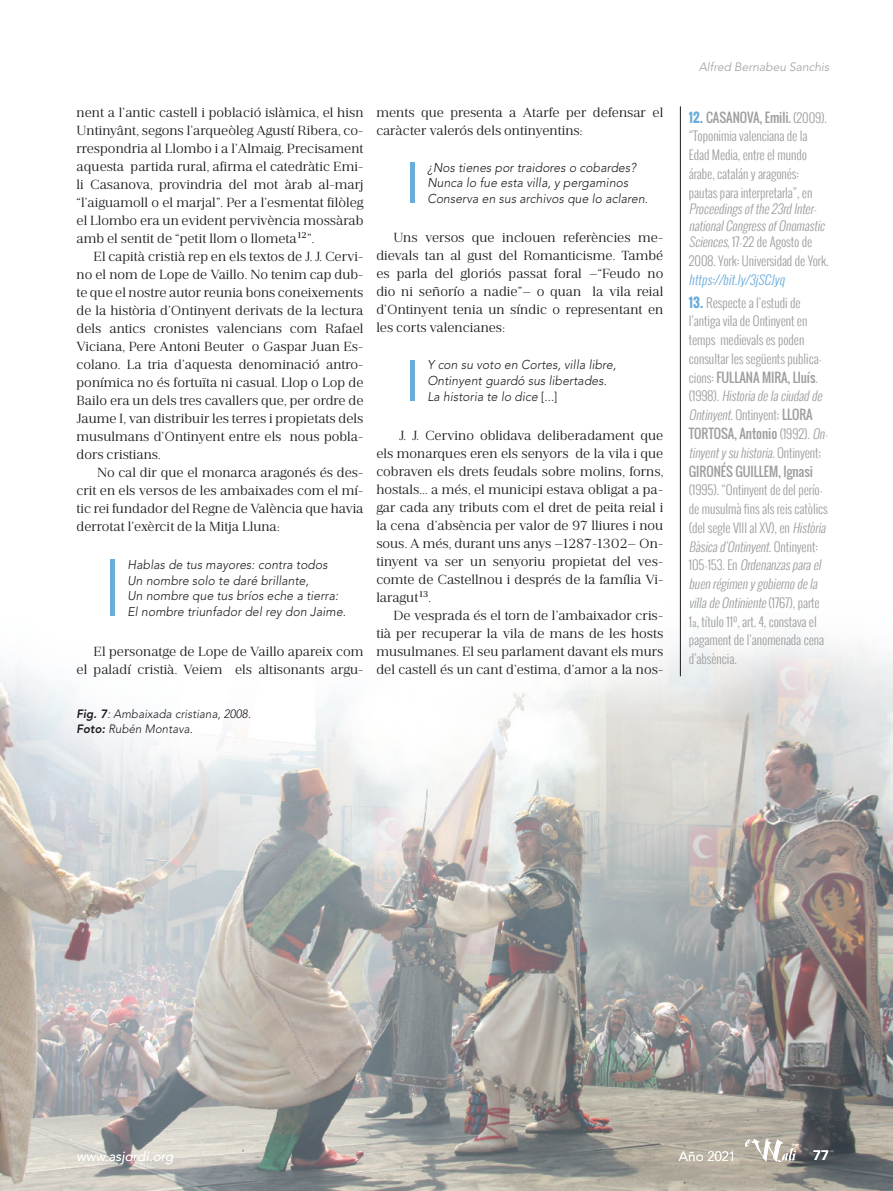
<style>
.page{position:relative;width:893px;height:1191px;background:#fff}
.page>*{position:absolute;margin:0;border:0;box-sizing:border-box;transform-origin:0 0}
.t1{font:13.5px/18px "Jules Text";color:#1a171c;text-align:justify}
.t2{font:italic 300 13.5px "Avenir LT Std";letter-spacing:.01em;color:#fff}
.t3{font:300 13.5px "Avenir LT Std";letter-spacing:.01em;color:#fff}
.t4{font:800 13.5px "Avenir LT Std";color:#fff}
.t5{font:300 12.75px/18.8px "Oswald";letter-spacing:-.005em;color:#9d9ea0}
.Citas{font:italic 300 12.75px "Avenir LT Std";letter-spacing:.01em;color:#1a171c;scale:.95 1}
.t6{font:italic 300 12.75px/16.5px "Oswald";color:#9d9ea0}
.t7{font:italic 300 12.75px "Oswald";color:#6aacda}
.t8{font:italic 300 12px "Avenir LT Std";letter-spacing:.01em;color:#1a171c;scale:.95 1}
.t9{font:italic 300 12px "Avenir LT Std";color:#9d9ea0}
.s1{font-weight:800}
.s2{font-style:normal}
.s3{font-weight:700;color:#6aacda}
.s4{font-weight:400}
.s5{font-style:italic}
</style>
<div class="page">
<img style="left:0;top:106px;width:893px;height:1085px">
<div style="left:410px;top:162px;width:5px;height:40px;background:#6aacda"></div>
<div style="left:410px;top:360px;width:5px;height:41px;background:#6aacda"></div>
<hr style="left:111px;top:560px;width:4px;height:56px;background:#6aacda">
<hr style="left:680px;top:106px;width:1px;height:570px;background:#1a171c">
<svg style="left:745px;top:1138px;width:51px;height:24px"></svg>
<p class="t1" style="left:77px;top:103px;width:289px">nent a l’antic castell i població islàmica, el hisn Untinyânt, segons l’arqueòleg Agustí Ribera, co&shy;rrespondria al Llombo i a l’Almaig. Precisament aquesta partida rural, afirma el catedràtic Emi&shy;li Casanova, provindria del mot àrab al-marj “l’aiguamoll o el marjal”. Per a l’esmentat filòleg el Llombo era un evident pervivència mossàrab amb el sentit de “petit llom o llometa<sup>12</sup>”.</p>
<p class="t1" style="left:77px;top:247px;width:289px;text-indent:17px">El capità cristià rep en els textos de J. J. Cervi&shy;no el nom de Lope de Vaillo. No tenim cap dub&shy;te que el nostre autor reunia bons coneixements de la història d’Ontinyent derivats de la lectura dels antics cronistes valencians com Rafael Viciana, Pere Antoni Beuter o Gaspar Juan Es&shy;colano. La tria d’aquesta denominació antro&shy;ponímica no és fortuïta ni casual. Llop o Lop de Bailo era un dels tres cavallers que, per ordre de Jaume I, van distribuir les terres i propietats dels musulmans d’Ontinyent entre els nous pobla&shy;dors cristians.</p>
<p class="t1" style="left:77px;top:463px;width:289px;text-indent:21px">No cal dir que el monarca aragonés és des&shy;crit en els versos de les ambaixades com el mí&shy;tic rei fundador del Regne de València que havia derrotat l’exèrcit de la Mitja Lluna:</p>
<p class="Citas" style="left:128px;top:557px;width:212px">Hablas de tus mayores: contra todos</p>
<p class="Citas" style="left:128px;top:573px;width:192px">Un nombre solo te daré brillante,</p>
<p class="Citas" style="left:128px;top:588px;width:223px">Un nombre que tus bríos eche a tierra:</p>
<p class="Citas" style="left:128px;top:604px;width:231px">El nombre triunfador del rey don Jaime.</p>
<p class="t1" style="left:77px;top:642px;width:289px;text-align:right">El personatge de Lope de Vaillo apareix com<br>el paladí cristià. Veiem els altisonants argu-</p>
<p class="t8" style="left:77px;top:707px;width:185px"><span class="s1">Fig. 7</span>: Ambaixada cristiana, 2008.</p>
<p class="t8" style="left:77px;top:721px;width:124px"><span class="s1">Foto:</span> Rubén Montava.</p>
<p class="t1" style="left:376px;top:103px;width:288px">ments que presenta a Atarfe per defensar el caràcter valerós dels ontinyentins:</p>
<p class="Citas" style="left:427px;top:160px;width:221px">¿Nos tienes por traidores o cobardes?</p>
<p class="Citas" style="left:427px;top:175px;width:213px">Nunca lo fue esta villa, y pergaminos</p>
<p class="Citas" style="left:427px;top:191px;width:234px">Conserva en sus archivos que lo aclaren.</p>
<p class="t1" style="left:376px;top:229px;width:289px;text-indent:17px">Uns versos que inclouen referències me&shy;dievals tan al gust del Romanticisme. També es parla del gloriós passat foral —“Feudo no dio ni señorío a nadie”— o quan la vila reial d’Ontinyent tenia un síndic o representant en les corts valencianes:</p>
<p class="Citas" style="left:427px;top:357px;width:200px">Y con su voto en Cortes, villa libre,</p>
<p class="Citas" style="left:427px;top:373px;width:190px">Ontinyent guardó sus libertades.</p>
<p class="Citas" style="left:427px;top:389px;width:138px">La historia te lo dice <span class="s2">[...]</span></p>
<p class="t1" style="left:376px;top:426px;width:289px;text-indent:23px">J. J. Cervino oblidava deliberadament que els monarques eren els senyors de la vila i que cobraven els drets feudals sobre molins, forns, hostals... a més, el municipi estava obligat a pa&shy;gar cada any tributs com el dret de peita reial i la cena d’absència per valor de 97 lliures i nou sous. A més, durant uns anys —1287-1302— On&shy;tinyent va ser un senyoriu propietat del ves&shy;comte de Castellnou i després de la família Vi&shy;laragut <sup>13</sup>.</p>
<p class="t1" style="left:376px;top:606px;width:289px;text-indent:17px">De vesprada és el torn de l’ambaixador cris&shy;tià per recuperar la vila de mans de les hosts musulmanes. El seu parlament davant els murs del castell és un cant d’estima, d’amor a la nos-</p>
<p class="t9" style="left:699px;top:60px;width:132px">Alfred Bernabeu Sanchis</p>
<p class="t5" style="left:689px;top:108px;width:140px"><span class="s3">12.</span> <span class="s4">CASANOVA, Emili.</span> (2009). “Toponimia valenciana de la<br>Edad Media, entre el mundo árabe, catalán y aragonés: pautas para interpretarla”, en</p>
<p class="t6" style="left:689px;top:200px;width:141px">Proceedingsofthe23rdInter&shy;nationalCongressofOnomastic<br>Sciences<span class="s2">, 17-22 de Agosto de</span></p>
<p class="t5" style="left:689px;top:251px;width:141px">2008. York: Universidad de York.</p>
<p class="t7" style="left:689px;top:270px;width:100px">https://bit.ly/3j SCJyq</p>
<p class="t5" style="left:689px;top:293px;width:144px"><span class="s3">13.</span> Respecte a l’estudi de l’antiga vila de Ontinyent en temps medievals es poden consultar les següents publica&shy;cions: <span class="s4">FULLANA MIRA, Lluís</span>.<br>( 1 9 9 8 ) . <span class="s5">Historiadelaciudadde<br>Ontinyent</span>. Ontinyent; <span class="s4">LLORA<br>TORTOSA, Antonio</span> (1992). <span class="s5">On&shy;tinyentysuhistoria</span>. O n t i n y e n t ;<br><span class="s4">GIRONÉS GUILLEM, Ignasi </span>(1995). “Ontinyent de del perío&shy;de musulmà fins als reis catòlics (del segle VIII al XV), en <span class="s5">Història<br>Bàsicad’Ontinyent</span>. O n t i n y e n t :<br>1 0 5 - 1 5 3 . E n <span class="s5">Ordenanzasparael buenrégimenygobiernodela villadeOntiniente</span>(1 7 6 7 ) , p a rt e<br>1ª, título 11º, art. 4, constava el pagament de l’anomenada cena d’absència.</p>
<p class="t2" style="left:77px;top:1147px;width:98px">www.asjordi.org</p>
<p class="t3" style="left:679px;top:1147px;width:59px">Año 2021</p>
<p class="t4" style="left:813px;top:1147px;width:18px">77</p>
</div>
